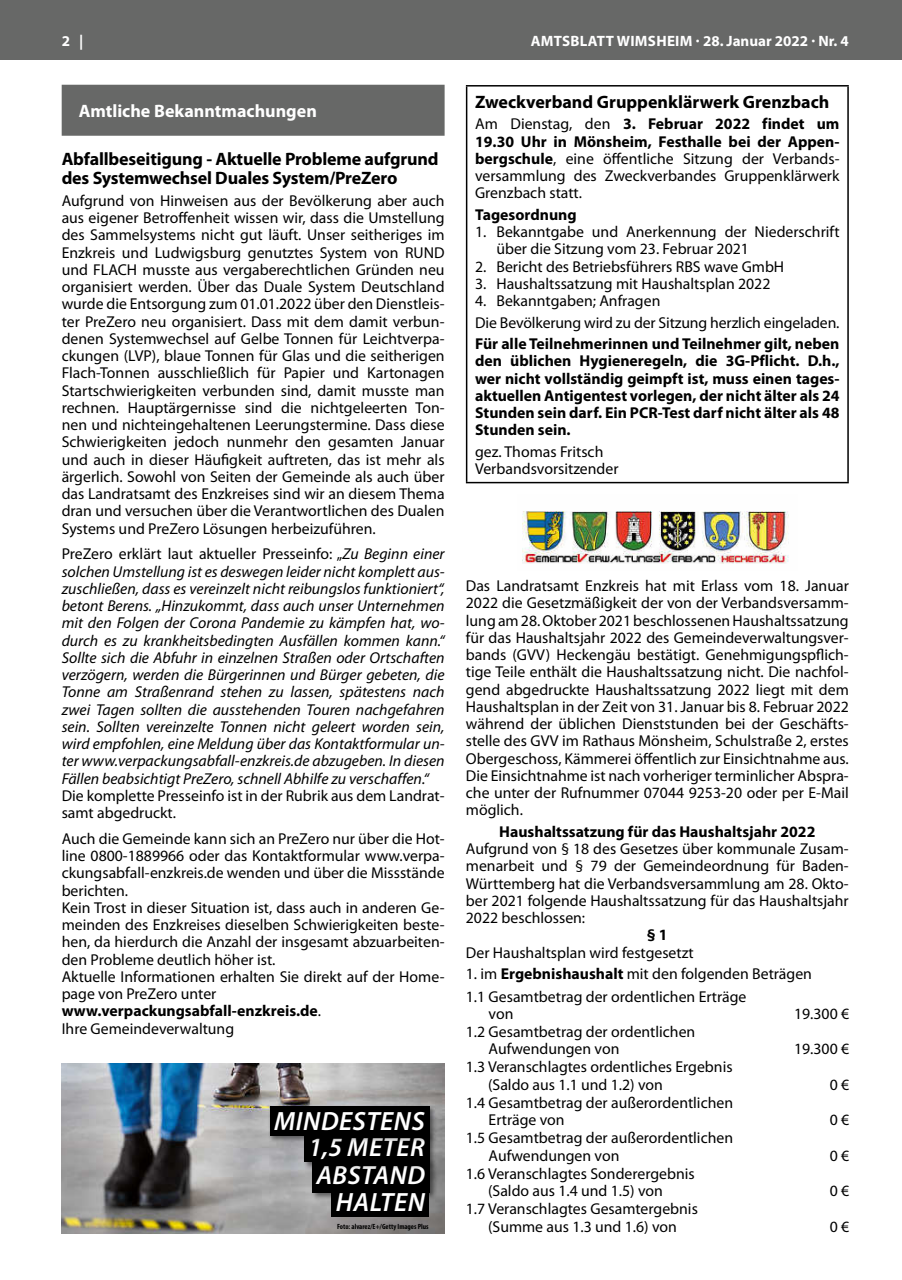
<style>
.page{position:relative;width:902px;height:1280px;background:#fff}
.page>*{position:absolute;margin:0;border:0;box-sizing:border-box;transform-origin:0 0}
.t1{font:italic 600 26.4px/54.8px "Myriad Pro";letter-spacing:.02em;color:#fff;text-align:right}
.t2{font:700 18px/19.5px "Myriad Pro";letter-spacing:-.01em;color:#000}
.t3{font:700 18px "Myriad Pro";color:#fff}
.t4{font:15.75px/17.2px "Myriad Pro";color:#000}
.t5{font:italic 15.75px/17.2px "Myriad Pro";color:#000;text-align:justify}
.t6{font:700 15.75px/17.2px "Myriad Pro";color:#000;text-align:justify}
.t7{font:700 15px "Myriad Pro";letter-spacing:.01em;color:#fff}
.t8{font:700 condensed 7.5px "Myriad Pro";color:#000}
.s1{font-style:normal}
.s2{font-weight:700}
</style>
<div class="page">
<div style="left:0;top:0;width:901px;height:60px;background:#676867"></div>
<div style="left:62px;top:85px;width:382px;height:51px;background:#676867"></div>
<hr style="left:466px;top:85px;width:382px;height:2px;background:#000">
<hr style="left:466px;top:87px;width:1px;height:395px;background:#000">
<hr style="left:847px;top:87px;width:1px;height:395px;background:#000">
<hr style="left:466px;top:482px;width:382px;height:1px;background:#000">
<img style="left:522px;top:511px;width:266px;height:53px">
<img style="left:62px;top:1063px;width:382px;height:170px">
<div style="left:310px;top:1158px;width:127px;height:42px;background:#000;opacity:.5"></div>
<div style="left:312px;top:1160px;width:117px;height:32px;background:#000"></div>
<div style="left:302px;top:1131px;width:135px;height:38px;background:#000;opacity:.5"></div>
<div style="left:304px;top:1132px;width:125px;height:30px;background:#000"></div>
<div style="left:331px;top:1187px;width:98px;height:29px;background:#000"></div>
<div style="left:268px;top:1104px;width:169px;height:39px;background:#000;opacity:.5"></div>
<div style="left:270px;top:1106px;width:159px;height:29px;background:#000"></div>
<p class="t7" style="left:62px;top:31px;width:23px">2 |</p>
<p class="t7" style="left:530px;top:31px;width:319px">AMTSBLATT WIMSHEIM · 28. Januar 2022 · Nr. 4</p>
<p class="t3" style="left:79px;top:99px;width:240px">Amtliche Bekanntmachungen</p>
<p class="t2" style="left:62px;top:148px;width:378px">Abfallbeseitigung - Aktuelle Probleme aufgrund des Systemwechsel Duales System/PreZero</p>
<p class="t4" style="left:62px;top:192px;width:384px;text-align:justify">Aufgrund von Hinweisen aus der Bevölkerung aber auch aus eigener Betroffenheit wissen wir, dass die Umstellung des Sammelsystems nicht gut läuft. Unser seitheriges im Enzkreis und Ludwigsburg genutztes System von RUND und FLACH musste aus vergaberechtlichen Gründen neu organisiert werden. Über das Duale System Deutschland wurde die Entsorgung zum 01.01.2022 über den Dienstleis&shy;ter PreZero neu organisiert. Dass mit dem damit verbun&shy;denen Systemwechsel auf Gelbe Tonnen für Leichtverpa&shy;ckungen (LVP), blaue Tonnen für Glas und die seitherigen Flach-Tonnen ausschließlich für Papier und Kartonagen Startschwierigkeiten verbunden sind, damit musste man rechnen. Hauptärgernisse sind die nichtgeleerten Ton&shy;nen und nichteingehaltenen Leerungstermine. Dass diese Schwierigkeiten jedoch nunmehr den gesamten Januar und auch in dieser Häufigkeit auftreten, das ist mehr als ärgerlich. Sowohl von Seiten der Gemeinde als auch über das Landratsamt des Enzkreises sind wir an diesem Thema dran und versuchen über die Verantwortlichen des Dualen Systems und PreZero Lösungen herbeizuführen.</p>
<p class="t5" style="left:62px;top:546px;width:384px"><span class="s1">PreZero erklärt laut aktueller Presseinfo: „</span>Zu Beginn einer solchen Umstellung ist es deswegen leider nicht komplett aus&shy;zuschließen, dass es vereinzelt nicht reibungslos funktioniert“, betont Berens. „Hinzukommt, dass auch unser Unternehmen mit den Folgen der Corona Pandemie zu kämpfen hat, wo&shy;durch es zu krankheitsbedingten Ausfällen kommen kann.“ Sollte sich die Abfuhr in einzelnen Straßen oder Ortschaften verzögern, werden die Bürgerinnen und Bürger gebeten, die Tonne am Straßenrand stehen zu lassen, spätestens nach zwei Tagen sollten die ausstehenden Touren nachgefahren sein. Sollten vereinzelte Tonnen nicht geleert worden sein, wird empfohlen, eine Meldung über das Kontaktformular un&shy;ter www.verpackungsabfall-enzkreis.de abzugeben. In diesen Fällen beabsichtigt PreZero, schnell Abhilfe zu verschaffen.“</p>
<p class="t4" style="left:62px;top:787px;width:384px">Die komplette Presseinfo ist in der Rubrik aus dem Landrat&shy;samt abgedruckt.</p>
<p class="t4" style="left:62px;top:830px;width:384px">Auch die Gemeinde kann sich an PreZero nur über die Hot&shy;line 0800-1889966 oder das Kontaktformular www.verpa&shy;ckungsabfall-enzkreis.de wenden und über die Missstände berichten.<br>Kein Trost in dieser Situation ist, dass auch in anderen Ge&shy;meinden des Enzkreises dieselben Schwierigkeiten beste&shy;hen, da hierdurch die Anzahl der insgesamt abzuarbeiten&shy;den Probleme deutlich höher ist.<br>Aktuelle Informationen erhalten Sie direkt auf der Home&shy;page von PreZero unter <span class="s2">www.verpackungsabfall-enzkreis.de</span>.<br>Ihre Gemeindeverwaltung</p>
<h1 class="t1" style="left:274px;top:1094px;width:152px">MINDESTENS</h1>
<h1 class="t1" style="left:308px;top:1121px;width:118px">1,5 METER<br>HALTEN</h1>
<p class="t8" style="left:337px;top:1222px;width:93px">Foto: alvarez/E+/Getty Images Plus</p>
<h1 class="t1" style="left:316px;top:1148px;width:110px">ABSTAND</h1>
<p class="t2" style="left:475px;top:91px;width:356px">Zweckverband Gruppenklärwerk Grenzbach</p>
<p class="t4" style="left:475px;top:115px;width:366px;text-align:justify">Am Dienstag, den <span class="s2">3. Februar 2022 findet um 19.30 Uhr in Mönsheim, Festhalle bei der Appen&shy;bergschule</span>, eine öffentliche Sitzung der Verbands&shy;versammlung des Zweckverbandes Gruppenklärwerk Grenzbach statt.</p>
<p class="t6" style="left:475px;top:205px;width:103px">Tagesordnung</p>
<p class="t4" style="left:496px;top:223px;width:344px;text-indent:-21px">1. Bekanntgabe und Anerkennung der Niederschrift über die Sitzung vom 23. Februar 2021</p>
<p class="t4" style="left:475px;top:257px;width:310px">2. Bericht des Betriebsführers RBS wave GmbH</p>
<p class="t4" style="left:475px;top:275px;width:297px">3. Haushaltssatzung mit Haushaltsplan 2022</p>
<p class="t4" style="left:475px;top:290px;width:366px;line-height:21.5px">4. Bekanntgaben; Anfragen<br>Die Bevölkerung wird zu der Sitzung herzlich eingeladen.</p>
<p class="t6" style="left:475px;top:335px;width:366px">Für alle Teilnehmerinnen und Teilnehmer gilt, neben den üblichen Hygieneregeln, die 3G-Pflicht. D.h., wer nicht vollständig geimpft ist, muss einen tages&shy;aktuellen Antigentest vorlegen, der nicht älter als 24<br>Stunden sein darf. Ein PCR-Test darf nicht älter als 48<br>Stunden sein.</p>
<p class="t4" style="left:475px;top:443px;width:145px">gez. Thomas Fritsch<br>Verbandsvorsitzender</p>
<p class="t4" style="left:466px;top:577px;width:384px;text-align:justify">Das Landratsamt Enzkreis hat mit Erlass vom 18. Januar 2022 die Gesetzmäßigkeit der von der Verbandsversamm&shy;lung am 28. Oktober 2021 beschlossenen Haushaltssatzung für das Haushaltsjahr 2022 des Gemeindeverwaltungsver&shy;bands (GVV) Heckengäu bestätigt. Genehmigungspflich&shy;tige Teile enthält die Haushaltssatzung nicht. Die nachfol&shy;gend abgedruckte Haushaltssatzung 2022 liegt mit dem Haushaltsplan in der Zeit von 31. Januar bis 8. Februar 2022 während der üblichen Dienststunden bei der Geschäfts&shy;stelle des GVV im Rathaus Mönsheim, Schulstraße 2, erstes Obergeschoss, Kämmerei öffentlich zur Einsichtnahme aus.<br>Die Einsichtnahme ist nach vorheriger terminlicher Abspra&shy;che unter der Rufnummer 07044 9253-20 oder per E-Mail möglich.</p>
<p class="t6" style="left:499px;top:822px;width:318px">Haushaltssatzung für das Haushaltsjahr 2022</p>
<p class="t4" style="left:466px;top:840px;width:384px;text-align:justify">Aufgrund von § 18 des Gesetzes über kommunale Zusam&shy;menarbeit und § 79 der Gemeindeordnung für Baden-Württemberg hat die Verbandsversammlung am 28. Okto&shy;ber 2021 folgende Haushaltssatzung für das Haushaltsjahr 2022 beschlossen:</p>
<p class="t6" style="left:647px;top:926px;width:22px">§ 1</p>
<p class="t4" style="left:466px;top:943px;width:229px">Der Haushaltsplan wird festgesetzt</p>
<p class="t4" style="left:466px;top:962px;width:347px;line-height:22.5px">1. im <span class="s2">Ergebnishaushalt</span> mit den folgenden Beträgen<br>1.1 Gesamtbetrag der ordentlichen Erträge</p>
<p class="t4" style="left:488px;top:1005px;width:26px">von</p>
<p class="t4" style="left:794px;top:1005px;width:57px">19.300 €</p>
<p class="t4" style="left:488px;top:1023px;width:208px;text-indent:-23px">1.2 Gesamtbetrag der ordentlichen<br>Aufwendungen von</p>
<p class="t4" style="left:794px;top:1040px;width:57px">19.300 €</p>
<p class="t4" style="left:488px;top:1058px;width:246px;text-indent:-22px">1.3 Veranschlagtes ordentliches Ergebnis (Saldo aus 1.1 und 1.2) von</p>
<p class="t4" style="left:488px;top:1094px;width:246px;text-indent:-23px">1.4 Gesamtbetrag der außerordentlichen<br>Erträge von</p>
<p class="t4" style="left:488px;top:1129px;width:246px;text-indent:-23px">1.5 Gesamtbetrag der außerordentlichen<br>Aufwendungen von</p>
<p class="t4" style="left:488px;top:1165px;width:208px;text-indent:-22px">1.6 Veranschlagtes Sonderergebnis (Saldo aus 1.4 und 1.5) von</p>
<p class="t4" style="left:466px;top:1200px;width:233px;text-align:center">1.7 Veranschlagtes Gesamtergebnis (Summe aus 1.3 und 1.6) von</p>
<p class="t4" style="left:829px;top:1075px;width:21px">0 €</p>
<p class="t4" style="left:829px;top:1111px;width:21px">0 €</p>
<p class="t4" style="left:829px;top:1146px;width:21px">0 €</p>
<p class="t4" style="left:829px;top:1182px;width:21px">0 €</p>
<p class="t4" style="left:829px;top:1217px;width:21px">0 €</p>
</div>
